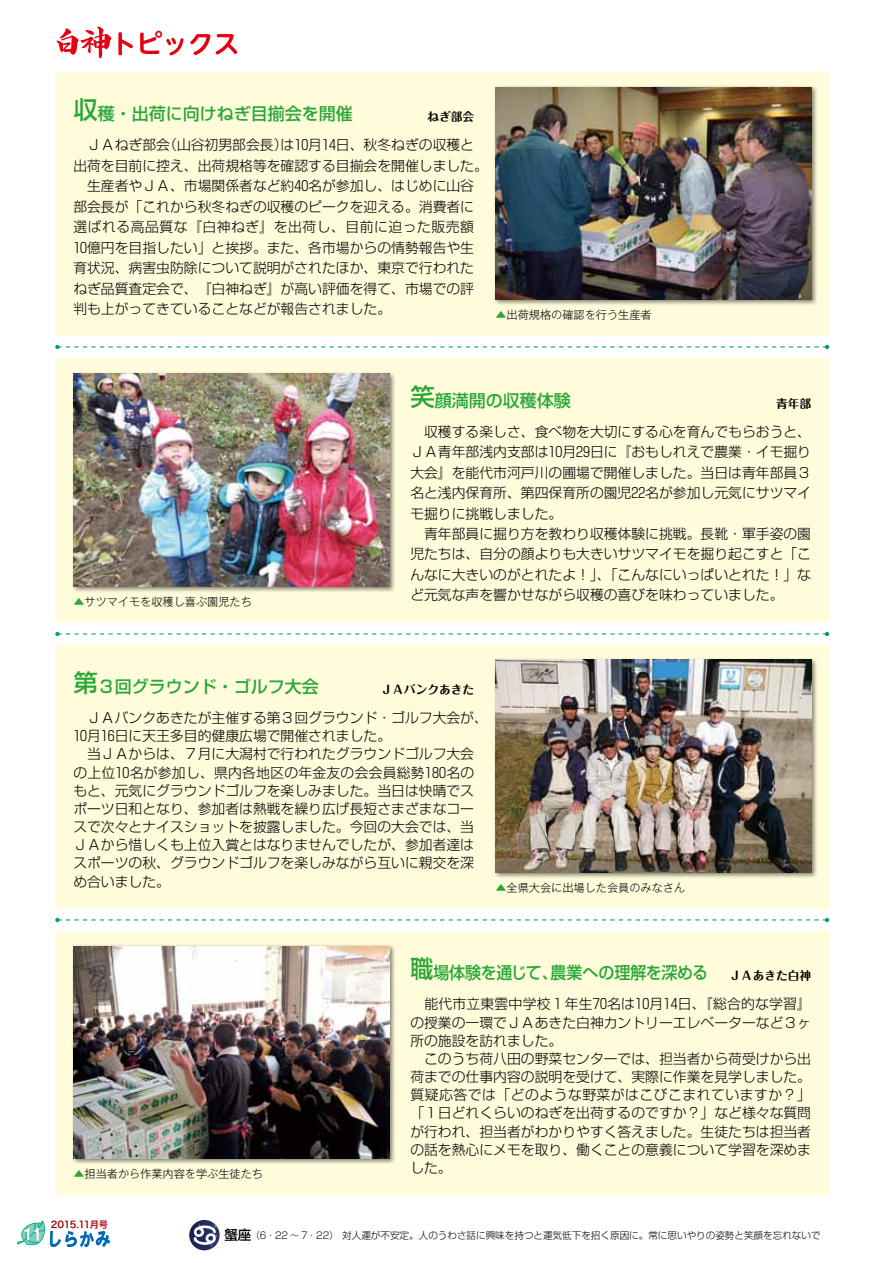
<style>
.page{position:relative;width:893px;height:1263px;background:#fff}
.page>*{position:absolute;margin:0;border:0;box-sizing:border-box;transform-origin:0 0}
.t1{font:500 16.95px "Shin Go Pr 6 N";color:#2aa738}
.t2{font:500 16.95px "Shin Go Pr 6 N";color:#2aa738;scale:.94 1}
.t3{font:700 14.85px "Capie N Std De";color:#fff}
.t4{font:300 13.8px/18.1px "Shin Go Pr 6 N";color:#000}
.t5{font:700 11.7px "Maru Fo Pro";color:#000}
.t6{font:300 11.1px "Gothic MB101 Pr 6 N";color:#000}
.t7{font:300 9.6px "Shin Go Pr 6 N";color:#000;scale:.9 1}
.t8{font:9.3px "Hira Sans Old Std W6";letter-spacing:-.06em;color:#a40000}
.s1{font-size:24.45px}
.s2{color:#2aa738}
.s3{font-weight:500;font-size:13.5px}
</style>
<div class="page">
<svg style="left:56px;top:26px;width:182px;height:33px"></svg>
<div style="left:55px;top:72px;width:774px;height:264px;background:#fffcdb"></div>
<div style="left:55px;top:359px;width:774px;height:263px;background:#fffcdb"></div>
<div style="left:55px;top:645px;width:774px;height:264px;background:#fffcdb"></div>
<div style="left:55px;top:931px;width:774px;height:264px;background:#fffcdb"></div>
<svg style="left:55px;top:632px;width:774px;height:4px"></svg>
<svg style="left:55px;top:345px;width:774px;height:4px"></svg>
<svg style="left:55px;top:918px;width:774px;height:4px"></svg>
<div style="left:71px;top:943px;width:325px;height:222px;background:#000;opacity:.5"></div>
<img style="left:73px;top:946px;width:316px;height:213px">
<div style="left:71px;top:371px;width:325px;height:222px;background:#000;opacity:.5"></div>
<img style="left:73px;top:373px;width:316px;height:213px">
<div style="left:493px;top:85px;width:325px;height:222px;background:#000;opacity:.5"></div>
<img style="left:495px;top:87px;width:316px;height:213px">
<div style="left:493px;top:657px;width:325px;height:222px;background:#000;opacity:.5"></div>
<img style="left:495px;top:660px;width:316px;height:212px">
<svg style="left:189px;top:1220px;width:31px;height:30px"></svg>
<svg style="left:189px;top:1222px;width:29px;height:26px"></svg>
<svg style="left:17px;top:1220px;width:94px;height:28px"></svg>
<p class="t1" style="left:73px;top:100px;width:281px"><span class="s1">収</span>穫・出荷に向けねぎ目揃会を開催</p>
<p class="t4" style="left:73px;top:134px;width:416px;line-height:20.4px">　ＪＡねぎ部会（山谷初男部会長）は１０月１４日、秋冬ねぎの収穫と出荷を目前に控え、出荷規格等を確認する目揃会を開催しました。　生産者やＪＡ、市場関係者など約４０名が参加し、はじめに山谷部会長が「これから秋冬ねぎの収穫のピークを迎える。消費者に選ばれる高品質な『白神ねぎ』を出荷し、目前に迫った販売額<br>１０億円を目指したい」と挨拶。また、各市場からの情勢報告や生育状況、病害虫防除について説明がされたほか、東京で行われたねぎ品質査定会で、『白神ねぎ』が高い評価を得て、市場での評判も上がってきていることなどが報告されました。</p>
<p class="t5" style="left:427px;top:108px;width:48px">ねぎ部会</p>
<p class="t6" style="left:495px;top:306px;width:158px"><span class="s2">▲</span>出荷規格の確認を行う生産者</p>
<p class="t6" style="left:73px;top:592px;width:180px"><span class="s2">▲</span>サツマイモを収穫し喜ぶ園児たち</p>
<p class="t1" style="left:410px;top:386px;width:162px"><span class="s1">笑</span>顔満開の収穫体験</p>
<p class="t4" style="left:410px;top:420px;width:402px;line-height:20.4px">　収穫する楽しさ、食べ物を大切にする心を育んでもらおうと、<br>ＪＡ青年部浅内支部は１０月２９日に『おもしれえで農業・イモ掘り大会』を能代市河戸川の圃場で開催しました。当日は青年部員３名と浅内保育所、第四保育所の園児２２名が参加し元気にサツマイモ掘りに挑戦しました。<br>　青年部員に掘り方を教わり収穫体験に挑戦。長靴・軍手姿の園児たちは、自分の顔よりも大きいサツマイモを掘り起こすと「こんなに大きいのがとれたよ！」、「こんなにいっぱいとれた！」など元気な声を響かせながら収穫の喜びを味わっていました。</p>
<p class="t5" style="left:776px;top:394px;width:37px">青年部</p>
<p class="t1" style="left:73px;top:672px;width:247px"><span class="s1">第</span>３回グラウンド・ゴルフ大会</p>
<p class="t4" style="left:73px;top:707px;width:416px">　ＪＡバンクあきたが主催する第３回グラウンド・ゴルフ大会が、<br>１０月１６日に天王多目的健康広場で開催されました。<br>　当ＪＡからは、７月に大潟村で行われたグラウンドゴルフ大会の上位１０名が参加し、県内各地区の年金友の会会員総勢１８０名のもと、元気にグラウンドゴルフを楽しみました。当日は快晴でスポーツ日和となり、参加者は熱戦を繰り広げ長短さまざまなコースで次々とナイスショットを披露しました。今回の大会では、当<br>ＪＡから惜しくも上位入賞とはなりませんでしたが、参加者達はスポーツの秋、グラウンドゴルフを楽しみながら互いに親交を深め合いました。</p>
<p class="t5" style="left:381px;top:680px;width:95px">ＪＡバンクあきた</p>
<p class="t6" style="left:495px;top:878px;width:191px"><span class="s2">▲</span>全県大会に出場した会員のみなさん</p>
<p class="t6" style="left:73px;top:1165px;width:191px"><span class="s2">▲</span>担当者から作業内容を学ぶ生徒たち</p>
<p class="t2" style="left:410px;top:959px;width:318px"><span class="s1">職</span>場体験を通じて、農業への理解を深める</p>
<p class="t4" style="left:410px;top:994px;width:402px">　能代市立東雲中学校１年生７０名は１０月１４日、『総合的な学習』の授業の一環でＪＡあきた白神カントリーエレベーターなど３ヶ所の施設を訪れました。<br>　このうち荷八田の野菜センターでは、担当者から荷受けから出荷までの仕事内容の説明を受けて、実際に作業を見学しました。質疑応答では「どのような野菜がはこびこまれていますか？」「１日どれくらいのねぎを出荷するのですか？」など様々な質問が行われ、担当者がわかりやすく答えました。生徒たちは担当者の話を熱心にメモを取り、働くことの意義について学習を深めました。</p>
<p class="t5" style="left:729px;top:966px;width:83px">ＪＡあきた白神</p>
<p class="t8" style="left:51px;top:1217px;width:59px">2015.11月号</p>
<p class="t3" style="left:23px;top:1223px;width:20px">11</p>
<p class="t7" style="left:224px;top:1227px;width:664px"><span class="s3">蟹座</span>（6・22 〜 7・22）　対人運が不安定。人のうわさ話に興味を持つと運気低下を招く原因に。常に思いやりの姿勢と笑顔を忘れないで</p>
</div>
